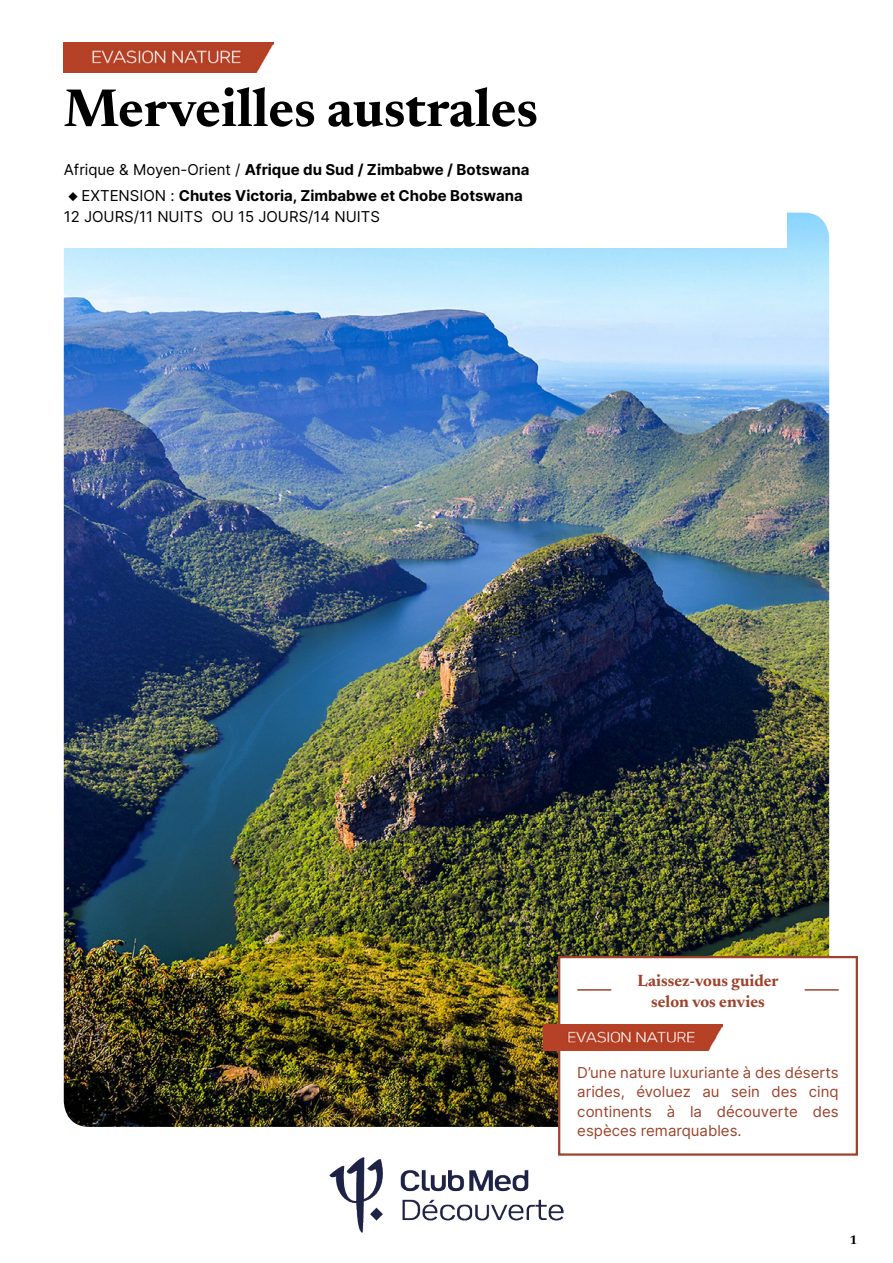
<style>
.page{position:relative;width:893px;height:1263px;background:#fff}
.page>*{position:absolute;margin:0;border:0;box-sizing:border-box;transform-origin:0 0}
.t1{font:700 54px "Newsreader 24 pt";color:#000}
.t2{font:700 16.5px/21px "Newsreader 24 pt";color:#9d432c;text-align:center}
.t3{font:15px/19.5px "Inter";color:#9d432c;text-align:justify}
.t4{font:15px/21px "Inter";color:#000}
.t5{font:700 15px "Inter";color:#000}
.t6{font:700 12.6px "Newsreader 24 pt";color:#000}
.s1{font-weight:400}
.s2{font-weight:700}
</style>
<div class="page">
<img style="left:64px;top:213px;width:765px;height:914px">
<div style="left:0;top:0;width:787px;height:247px;background:#fff"></div>
<div style="left:559px;top:957px;width:298px;height:197px;background:#fff"></div>
<hr style="left:577px;top:989px;width:262px;height:2px;background:#9d432c">
<div style="left:611px;top:986px;width:194px;height:6px;background:#fff"></div>
<div style="left:558px;top:956px;width:300px;height:200px;border:2px solid #9d432c"></div>
<img style="left:543px;top:1025px;width:180px;height:25px">
<img style="left:64px;top:43px;width:209px;height:29px">
<img style="left:329px;top:1157px;width:235px;height:75px">
<h1 class="t1" style="left:64px;top:70px;width:476px">Merveilles australes</h1>
<p class="t5" style="left:64px;top:158px;width:467px"><span class="s1">Afrique &amp; Moyen-Orient /</span> Afrique du Sud / Zimbabwe / Botswana</p>
<p class="t4" style="left:64px;top:185px;width:460px">◆ EXTENSION : <span class="s2">Chutes Victoria, Zimbabwe et Chobe Botswana<br></span>12 JOURS/11 NUITS OU 15 JOURS/14 NUITS</p>
<p class="t2" style="left:638px;top:969px;width:143px">Laissez-vous guider selon vos envies</p>
<p class="t3" style="left:577px;top:1062px;width:263px">D’une nature luxuriante à des déserts arides, évoluez au sein des cinq continents à la découverte des espèces remarquables.</p>
<p class="t6" style="left:849px;top:1230px;width:9px">1</p>
</div>
